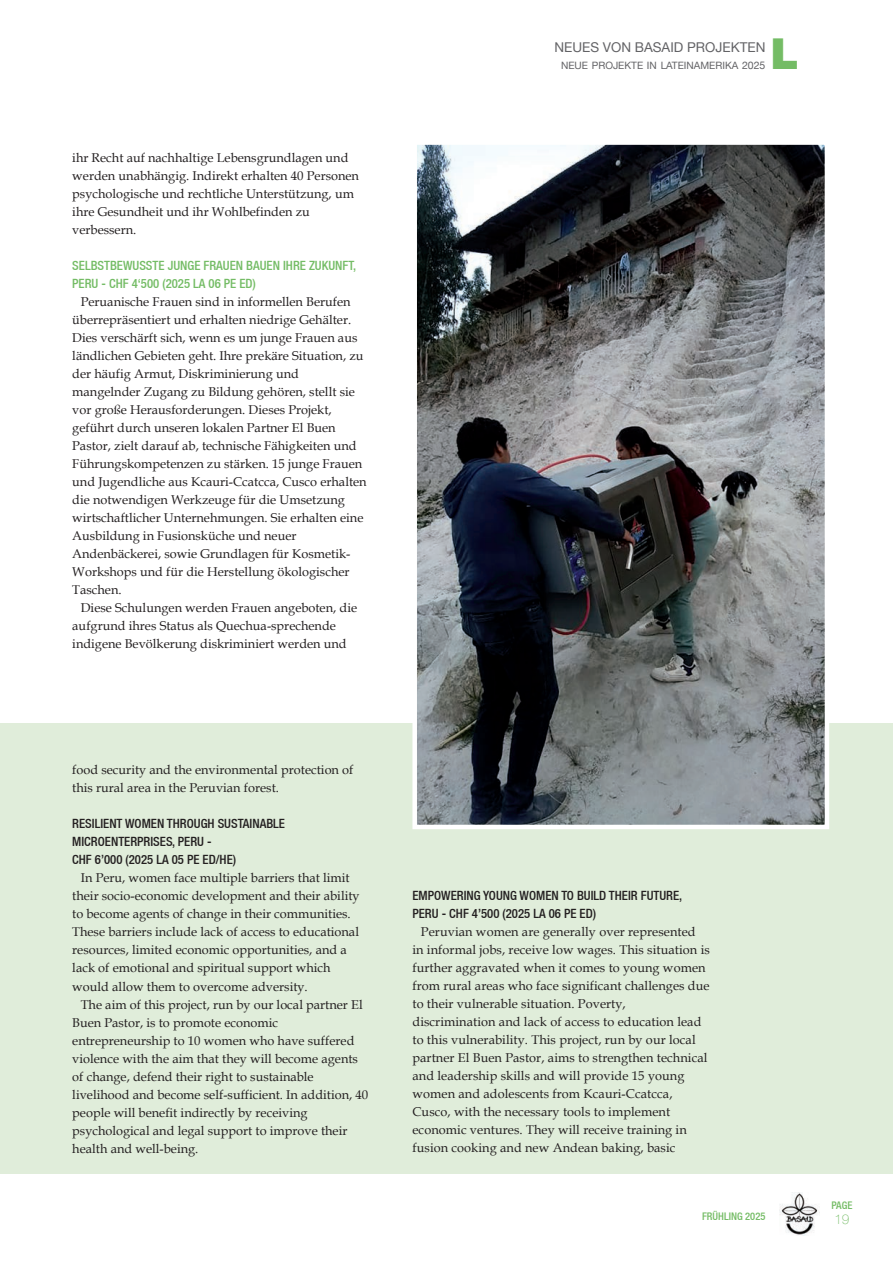
<style>
.page{position:relative;width:893px;height:1263px;background:#fff}
.page>*{position:absolute;margin:0;border:0;box-sizing:border-box;transform-origin:0 0}
.t1{font:900 43.5px "Helvetica";color:#74bc65}
.t2{font:13.5px "Helvetica Neue";color:#636366}
.t3{font:100 13.5px "Helvetica Neue";color:#74bc65}
.t4{font:12.75px/18px "Book Antiqua";color:#231f20}
.t5{font:500 condensed 12.75px/18px "Helvetica Neue";color:#231f20}
.t6{font:500 condensed 12.75px/18px "Helvetica Neue";color:#74bc65}
.t7{font:500 condensed 10.5px "Helvetica Neue";color:#74bc65}
.t8{font:10.2px "Helvetica Neue";color:#636366}
.s1{font-size:10.5px}
</style>
<div class="page">
<img style="left:780px;top:1192px;width:38px;height:43px">
<div style="left:0;top:723px;width:893px;height:451px;background:#e0edda"></div>
<img style="left:417px;top:145px;width:407px;height:679px">
<div style="left:412px;top:140px;width:417px;height:689px;border:4px solid #fff"></div>
<p class="t4" style="left:72px;top:149px;width:288px">ihr Recht auf nachhaltige Lebensgrundlagen und werden unabhängig. Indirekt erhalten 40 Personen psychologische und rechtliche Unterstützung, um ihre Gesundheit und ihr Wohlbefinden zu verbessern.</p>
<p class="t6" style="left:72px;top:257px;width:285px">SELBSTBEWUSSTE JUNGE FRAUEN BAUEN IHRE ZUKUNFT,<br>PERU - CHF 4‘500 (2025 LA 06 PE ED)</p>
<p class="t4" style="left:72px;top:293px;width:296px;text-indent:9px">Peruanische Frauen sind in informellen Berufen überrepräsentiert und erhalten niedrige Gehälter.<br>Dies verschärft sich, wenn es um junge Frauen aus ländlichen Gebieten geht. Ihre prekäre Situation, zu der häufig Armut, Diskriminierung und mangelnder Zugang zu Bildung gehören, stellt sie vor große Herausforderungen. Dieses Projekt, geführt durch unseren lokalen Partner El Buen Pastor, zielt darauf ab, technische Fähigkeiten und Führungskompetenzen zu stärken. 15 junge Frauen und Jugendliche aus Kcauri-Ccatcca, Cusco erhalten die notwendigen Werkzeuge für die Umsetzung wirtschaftlicher Unternehmungen. Sie erhalten eine Ausbildung in Fusionsküche und neuer Andenbäckerei, sowie Grundlagen für Kosmetik-Workshops und für die Herstellung ökologischer Taschen.</p>
<p class="t4" style="left:72px;top:599px;width:286px;text-indent:9px">Diese Schulungen werden Frauen angeboten, die aufgrund ihres Status als Quechua-sprechende indigene Bevölkerung diskriminiert werden und</p>
<p class="t2" style="left:554px;top:40px;width:213px">NEUES VON BASAID PROJEKTEN</p>
<p class="t8" style="left:561px;top:60px;width:206px">NEUE PROJEKTE IN LATEINAMERIKA <span class="s1">2025</span></p>
<h1 class="t1" style="left:770px;top:23px;width:31px">L</h1>
<p class="t4" style="left:72px;top:761px;width:283px">food security and the environmental protection of this rural area in the Peruvian forest.</p>
<p class="t5" style="left:72px;top:815px;width:214px">RESILIENT WOMEN THROUGH SUSTAINABLE<br>MICROENTERPRISES, PERU -<br>CHF 6’000 (2025 LA 05 PE ED/HE)</p>
<p class="t4" style="left:72px;top:869px;width:289px;text-indent:9px">In Peru, women face multiple barriers that limit their socio-economic development and their ability to become agents of change in their communities.<br>These barriers include lack of access to educational resources, limited economic opportunities, and a lack of emotional and spiritual support which would allow them to overcome adversity.</p>
<p class="t4" style="left:72px;top:995px;width:297px;text-indent:9px">The aim of this project, run by our local partner El Buen Pastor, is to promote economic entrepreneurship to 10 women who have suffered violence with the aim that they will become agents of change, defend their right to sustainable livelihood and become self-sufficient. In addition, 40 people will benefit indirectly by receiving psychological and legal support to improve their health and well-being.</p>
<p class="t5" style="left:412px;top:887px;width:271px">EMPOWERING YOUNG WOMEN TO BUILD THEIR FUTURE,<br>PERU - CHF 4’500 (2025 LA 06 PE ED)</p>
<p class="t4" style="left:412px;top:923px;width:299px;text-indent:9px">Peruvian women are generally over represented in informal jobs, receive low wages. This situation is further aggravated when it comes to young women from rural areas who face significant challenges due to their vulnerable situation. Poverty, discrimination and lack of access to education lead to this vulnerability. This project, run by our local partner El Buen Pastor, aims to strengthen technical and leadership skills and will provide 15 young women and adolescents from Kcauri-Ccatcca, Cusco, with the necessary tools to implement economic ventures. They will receive training in fusion cooking and new Andean baking, basic</p>
<p class="t7" style="left:702px;top:1210px;width:65px">FRÜHLING 2025</p>
<p class="t7" style="left:831px;top:1199px;width:22px">PAGE</p>
<p class="t3" style="left:834px;top:1211px;width:17px">19</p>
</div>
